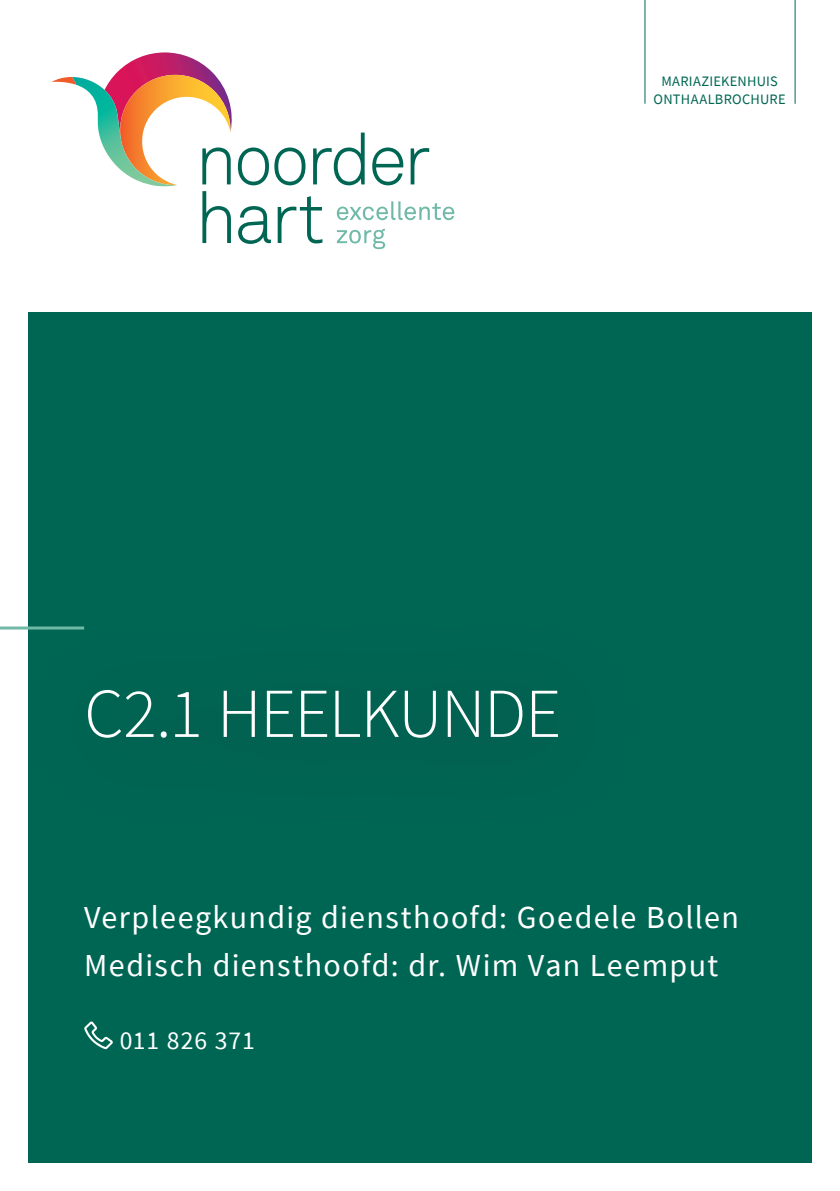
<style>
.page{position:relative;width:840px;height:1191px;background:#fff}
.page>*{position:absolute;margin:0;border:0;box-sizing:border-box;transform-origin:0 0}
.covertitel{font:300 70px "Source Sans Pro";letter-spacing:-.02em;color:#fff}
.Titel_N2{font:32px "Source Sans Pro";letter-spacing:.045em;color:#fff}
.Titel_N2-2{font:25.6px "Source Sans Pro";letter-spacing:.035em;color:#fff}
.t1{font:14.4px "Source Sans Pro";letter-spacing:.015em;color:#006654}
</style>
<div class="page">
<div style="left:28px;top:312px;width:783px;height:850px;background:#006654"></div>
<hr style="left:794px;top:0;width:1px;height:104px;background:#006654">
<svg style="left:52px;top:52px;width:402px;height:197px"></svg>
<hr style="left:0;top:626px;width:84px;height:3px;background:#70b9a7">
<svg style="left:84px;top:1021px;width:29px;height:28px"></svg>
<div style="left:18px;top:616px;width:620px;height:216px;background:#006453"></div>
<hr style="left:644px;top:0;width:1px;height:104px;background:#006654">
<p class="t1" style="left:661px;top:72px;width:118px">MARIAZIEKENHUIS</p>
<p class="t1" style="left:653px;top:90px;width:133px">ONTHAALBROCHURE</p>
<p class="covertitel" style="left:84px;top:670px;width:478px">C2.1 HEELKUNDE</p>
<p class="Titel_N2" style="left:84px;top:897px;width:656px">Verpleegkundig diensthoofd: Goedele Bollen</p>
<p class="Titel_N2" style="left:84px;top:944px;width:635px">Medisch diensthoofd: dr. Wim Van Leemput</p>
<p class="Titel_N2-2" style="left:120px;top:1024px;width:136px">011 826 371</p>
</div>
